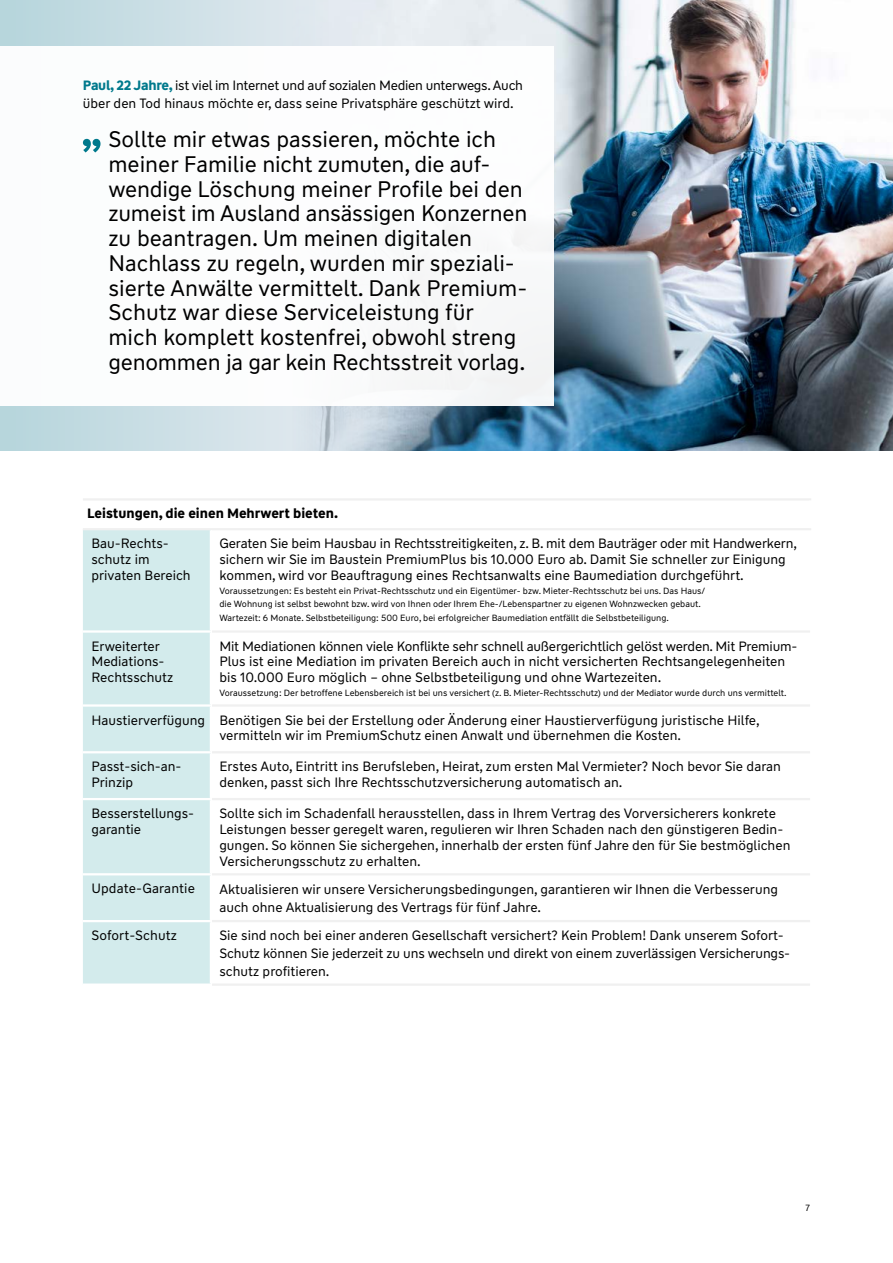
<style>
.page{position:relative;width:893px;height:1263px;background:#fff}
.page>*{position:absolute;margin:0;border:0;box-sizing:border-box;transform-origin:0 0}
.t1{font:22.5px/24.8px "WW Type";color:#000}
.t2{font:13.5px/15.9px "WW Type";color:#000}
.t3{font:700 13.5px "WW Type";color:#000}
.t4{font:9px/13.5px "WW Type";color:#000}
.s1{font-weight:700;color:#00798c}
</style>
<div class="page">
<img style="left:632px;top:0;width:261px;height:451px">
<img style="left:0;top:0;width:632px;height:451px">
<div style="left:0;top:47px;width:554px;height:359px;background:#fff"></div>
<div style="left:83px;top:530px;width:127px;height:453px;background:#d3ebec"></div>
<hr style="left:83px;top:498px;width:128px;height:3px;background:#f0f0f0">
<hr style="left:211px;top:498px;width:600px;height:3px;background:#f0f0f0">
<hr style="left:83px;top:528px;width:128px;height:2px;background:#f0f0f0">
<hr style="left:211px;top:528px;width:600px;height:2px;background:#f0f0f0">
<hr style="left:809px;top:500px;width:2px;height:28px;background:#fff">
<hr style="left:212px;top:630px;width:598px;height:3px;background:#f0f0f0">
<hr style="left:212px;top:704px;width:598px;height:3px;background:#f0f0f0">
<hr style="left:212px;top:751px;width:598px;height:2px;background:#f0f0f0">
<hr style="left:212px;top:798px;width:598px;height:2px;background:#f0f0f0">
<hr style="left:212px;top:873px;width:598px;height:2px;background:#f0f0f0">
<hr style="left:212px;top:920px;width:598px;height:2px;background:#f0f0f0">
<hr style="left:212px;top:983px;width:598px;height:3px;background:#f0f0f0">
<hr style="left:83px;top:630px;width:129px;height:3px;background:#fff">
<hr style="left:83px;top:704px;width:129px;height:3px;background:#fff">
<hr style="left:83px;top:751px;width:129px;height:2px;background:#fff">
<hr style="left:83px;top:798px;width:129px;height:2px;background:#fff">
<hr style="left:83px;top:873px;width:129px;height:2px;background:#fff">
<hr style="left:83px;top:920px;width:129px;height:2px;background:#fff">
<svg style="left:83px;top:139px;width:18px;height:13px"></svg>
<p class="t2" style="left:83px;top:76px;width:442px;line-height:18px"><span class="s1">Paul, 22 Jahre,</span> ist viel im Internet und auf sozialen Medien unterwegs. Auch über den Tod hinaus möchte er, dass seine Privatsphäre geschützt wird.</p>
<p class="t1" style="left:108px;top:127px;width:420px">Sollte mir etwas passieren, möchte ich meiner Familie nicht zumuten, die auf&shy;wendige Löschung meiner Profile bei den zumeist im Ausland ansässigen Konzernen zu beantragen. Um meinen digitalen Nachlass zu regeln, wurden mir speziali&shy;sierte Anwälte vermittelt. Dank Premium-Schutz war diese Serviceleistung für mich komplett kostenfrei, obwohl streng genommen ja gar kein Rechtsstreit vorlag.</p>
<p class="t3" style="left:87px;top:505px;width:252px">Leistungen, die einen Mehrwert bieten.</p>
<p class="t2" style="left:91px;top:536px;width:101px">Bau-Rechts&shy;schutz im privaten Bereich</p>
<p class="t2" style="left:219px;top:536px;width:579px">Geraten Sie beim Hausbau in Rechtsstreitigkeiten, z. B. mit dem Bauträger oder mit Handwerkern, sichern wir Sie im Baustein PremiumPlus bis 10.000 Euro ab. Damit Sie schneller zur Einigung kommen, wird vor Beauftragung eines Rechtsanwalts eine Baumediation durchgeführt.</p>
<p class="t4" style="left:219px;top:584px;width:487px">Voraussetzungen: Es besteht ein Privat-Rechtsschutz und ein Eigentümer- bzw. Mieter-Rechtsschutz bei uns. Das Haus/ die Wohnung ist selbst bewohnt bzw. wird von Ihnen oder Ihrem Ehe-/Lebenspartner zu eigenen Wohnzwecken gebaut.<br>Wartezeit: 6 Monate. Selbstbeteiligung: 500 Euro, bei erfolgreicher Baumediation entfällt die Selbstbeteiligung.</p>
<p class="t2" style="left:91px;top:638px;width:83px">Erweiterter<br>Mediations-<br>Rechtsschutz</p>
<p class="t2" style="left:219px;top:638px;width:579px">Mit Mediationen können viele Konflikte sehr schnell außergerichtlich gelöst werden. Mit Premium-<br>Plus ist eine Mediation im privaten Bereich auch in nicht versicherten Rechtsangelegenheiten bis 10.000 Euro möglich – ohne Selbstbeteiligung und ohne Wartezeiten.</p>
<p class="t4" style="left:219px;top:686px;width:569px">Voraussetzung: Der betroffene Lebensbereich ist bei uns versichert (z. B. Mieter-Rechtsschutz) und der Mediator wurde durch uns vermittelt.</p>
<p class="t2" style="left:219px;top:712px;width:542px;text-indent:-128px">Haustierverfügung Benötigen Sie bei der Erstellung oder Änderung einer Haustierverfügung juristische Hilfe, vermitteln wir im PremiumSchutz einen Anwalt und übernehmen die Kosten.</p>
<p class="t2" style="left:91px;top:759px;width:92px">Passt-sich-an-<br>Prinzip</p>
<p class="t2" style="left:219px;top:759px;width:563px">Erstes Auto, Eintritt ins Berufsleben, Heirat, zum ersten Mal Vermieter? Noch bevor Sie daran denken, passt sich Ihre Rechtsschutzversicherung automatisch an.</p>
<p class="t2" style="left:91px;top:805px;width:104px">Besserstellungs&shy;garantie</p>
<p class="t2" style="left:219px;top:805px;width:573px">Sollte sich im Schadenfall herausstellen, dass in Ihrem Vertrag des Vorversicherers konkrete Leistungen besser geregelt waren, regulieren wir Ihren Schaden nach den günstigeren Bedin&shy;gungen. So können Sie sichergehen, innerhalb der ersten fünf Jahre den für Sie bestmöglichen Versicherungsschutz zu erhalten.</p>
<p class="t2" style="left:91px;top:881px;width:105px">Update-Garantie</p>
<p class="t2" style="left:219px;top:880px;width:560px;line-height:18px">Aktualisieren wir unsere Versicherungsbedingungen, garantieren wir Ihnen die Verbesserung auch ohne Aktualisierung des Vertrags für fünf Jahre.</p>
<p class="t2" style="left:91px;top:927px;width:87px">Sofort-Schutz</p>
<p class="t2" style="left:219px;top:926px;width:572px;line-height:18px">Sie sind noch bei einer anderen Gesellschaft versichert? Kein Problem! Dank unserem Sofort-<br>Schutz können Sie jederzeit zu uns wechseln und direkt von einem zuverlässigen Versicherungs&shy;schutz profitieren.</p>
<p class="t4" style="left:806px;top:1201px;width:6px">7</p>
</div>
